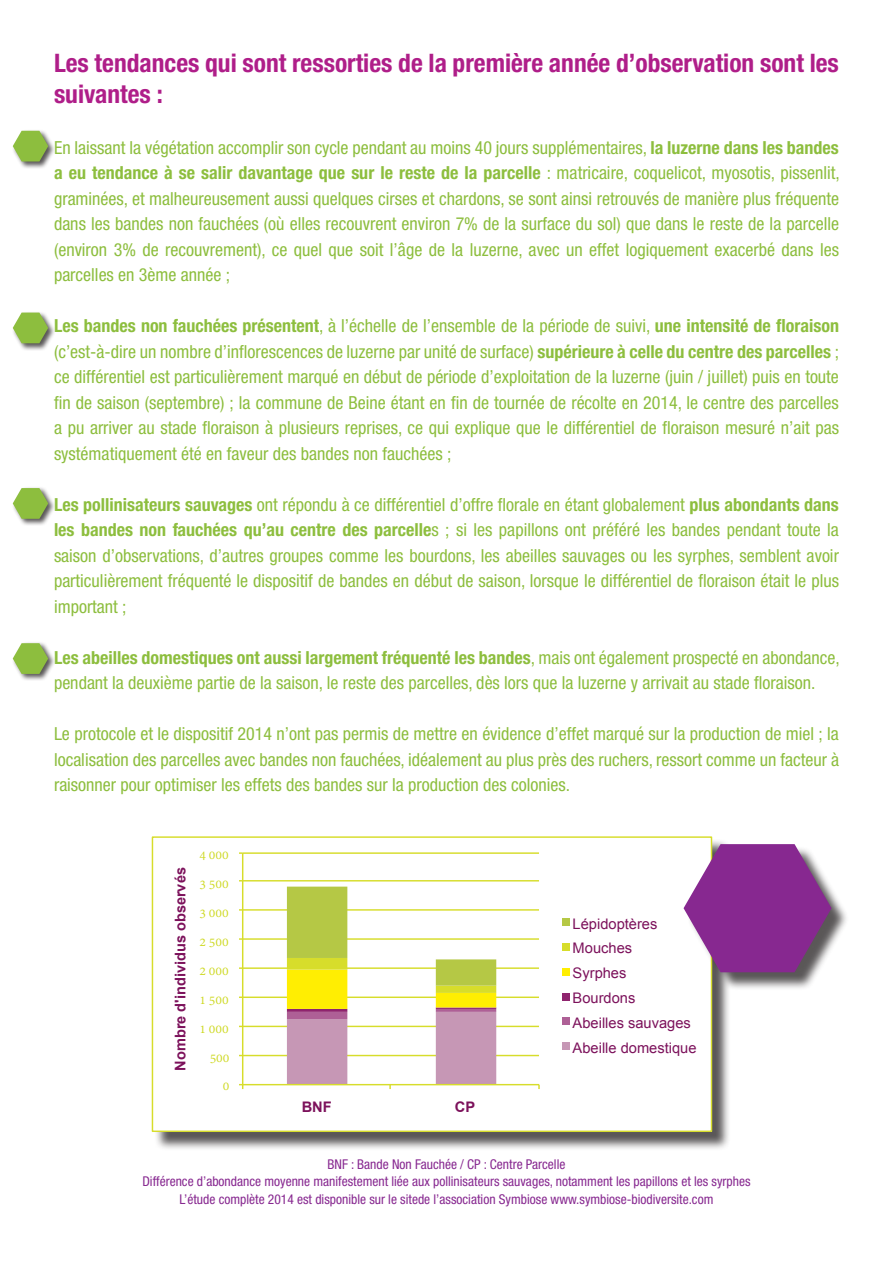
<style>
.page{position:relative;width:893px;height:1263px;background:#fff}
.page>*{position:absolute;margin:0;border:0;box-sizing:border-box;transform-origin:0 0}
.t1{font:700 condensed 25.5px/30.6px "Helvetica Neue LT Std";color:#af1e89}
.t2{font:condensed 18px/25.5px "Helvetica Neue LT Std";color:#8dbe3e;text-align:justify}
.t3{font:700 14.7px "Arial";color:#7c115b}
.t4{font:14.55px/24.9px "Arial";color:#7c115b}
.t5{font:14.55px "Adobe Gurmukhi";color:#ced923}
.t6{font:700 14.55px "Arial";color:#7c115b}
.t7{font:condensed 13.5px "Helvetica Neue LT Std";color:#872890}
.s1{font-weight:700}
</style>
<div class="page">
<div style="left:154px;top:838px;width:577px;height:313px;background:#231f20;opacity:.75"></div>
<div style="left:152px;top:837px;width:559px;height:294px;background:#fff"></div>
<hr style="left:243px;top:1055px;width:296px;height:1px;background:#d7dd2b">
<hr style="left:243px;top:1026px;width:296px;height:1px;background:#d7dd2b">
<hr style="left:243px;top:996px;width:296px;height:2px;background:#d7dd2b">
<hr style="left:243px;top:967px;width:296px;height:2px;background:#d7dd2b">
<hr style="left:243px;top:938px;width:296px;height:2px;background:#d7dd2b">
<hr style="left:243px;top:909px;width:296px;height:2px;background:#d7dd2b">
<hr style="left:243px;top:880px;width:296px;height:1px;background:#d7dd2b">
<hr style="left:243px;top:852px;width:296px;height:2px;background:#d7dd2b">
<hr style="left:242px;top:853px;width:1px;height:232px;background:#d7dd2b">
<hr style="left:243px;top:1084px;width:296px;height:1px;background:#d7dd2b">
<svg style="left:287px;top:887px;width:209px;height:202px"></svg>
<div style="left:562px;top:918px;width:7px;height:8px;background:#b5c845"></div>
<div style="left:562px;top:943px;width:7px;height:7px;background:#d7dd2b"></div>
<div style="left:562px;top:968px;width:7px;height:7px;background:#ffee02"></div>
<div style="left:562px;top:993px;width:7px;height:7px;background:#8f246e"></div>
<div style="left:562px;top:1018px;width:7px;height:7px;background:#ae6096"></div>
<div style="left:562px;top:1042px;width:7px;height:8px;background:#c697b5"></div>
<div style="left:687px;top:846px;width:162px;height:145px;background:#231f20;opacity:.75"></div>
<svg style="left:684px;top:844px;width:147px;height:128px"></svg>
<div style="left:12px;top:129px;width:43px;height:40px;background:#231f20;opacity:.75"></div>
<svg style="left:13px;top:131px;width:35px;height:30px"></svg>
<div style="left:12px;top:311px;width:43px;height:40px;background:#231f20;opacity:.75"></div>
<svg style="left:13px;top:313px;width:35px;height:30px"></svg>
<div style="left:12px;top:486px;width:43px;height:40px;background:#231f20;opacity:.75"></div>
<svg style="left:13px;top:488px;width:35px;height:31px"></svg>
<div style="left:12px;top:641px;width:43px;height:40px;background:#231f20;opacity:.75"></div>
<svg style="left:13px;top:643px;width:35px;height:31px"></svg>
<p class="t1" style="left:54px;top:48px;width:786px">Les tendances qui sont ressorties de la première année d’observation sont les suivantes :</p>
<p class="t2" style="left:54px;top:135px;width:787px">En laissant la végétation accomplir son cycle pendant au moins 40 jours supplémentaires, <span class="s1">la luzerne dans les bandes a eu tendance à se salir davantage que sur le reste de la parcelle</span> : matricaire, coquelicot, myosotis, pissenlit, graminées, et malheureusement aussi quelques cirses et chardons, se sont ainsi retrouvés de manière plus fréquente dans les bandes non fauchées (où elles recouvrent environ 7% de la surface du sol) que dans le reste de la parcelle (environ 3% de recouvrement), ce quel que soit l’âge de la luzerne, avec un effet logiquement exacerbé dans les parcelles en 3ème année ;</p>
<p class="t2" style="left:54px;top:313px;width:786px"><span class="s1">Les bandes non fauchées présentent</span>, à l’échelle de l’ensemble de la période de suivi, <span class="s1">une intensité de floraison </span>(c’est-à-dire un nombre d’inflorescences de luzerne par unité de surface) <span class="s1">supérieure à celle du centre des parcelles</span> ;</p>
<p class="t2" style="left:54px;top:364px;width:787px">ce différentiel est particulièrement marqué en début de période d’exploitation de la luzerne (juin / juillet) puis en toute fin de saison (septembre) ; la commune de Beine étant en fin de tournée de récolte en 2014, le centre des parcelles a pu arriver au stade floraison à plusieurs reprises, ce qui explique que le différentiel de floraison mesuré n’ait pas systématiquement été en faveur des bandes non fauchées ;</p>
<p class="t2" style="left:54px;top:492px;width:786px"><span class="s1">Les pollinisateurs sauvages</span> ont répondu à ce différentiel d’offre florale en étant globalement <span class="s1">plus abondants dans les bandes non fauchées qu’au centre des parcelle</span>s ; si les papillons ont préféré les bandes pendant toute la saison d’observations, d’autres groupes comme les bourdons, les abeilles sauvages ou les syrphes, semblent avoir particulièrement fréquenté le dispositif de bandes en début de saison, lorsque le différentiel de floraison était le plus important ;</p>
<p class="t2" style="left:54px;top:645px;width:787px"><span class="s1">Les abeilles domestiques ont aussi largement fréquenté les bandes</span>, mais ont également prospecté en abondance, pendant la deuxième partie de la saison, le reste des parcelles, dès lors que la luzerne y arrivait au stade floraison.</p>
<p class="t2" style="left:54px;top:721px;width:786px">Le protocole et le dispositif 2014 n’ont pas permis de mettre en évidence d’effet marqué sur la production de miel ; la localisation des parcelles avec bandes non fauchées, idéalement au plus près des ruchers, ressort comme un facteur à raisonner pour optimiser les effets des bandes sur la production des colonies.</p>
<p class="t3" style="left:171px;top:1070px;width:205px;rotate:-90deg">Nombre d'individus observés</p>
<p class="t5" style="left:199px;top:846px;width:31px">4 000</p>
<p class="t5" style="left:199px;top:875px;width:31px">3 500</p>
<p class="t5" style="left:199px;top:904px;width:31px">3 000</p>
<p class="t5" style="left:199px;top:933px;width:31px">2 500</p>
<p class="t5" style="left:199px;top:962px;width:31px">2 000</p>
<p class="t5" style="left:199px;top:991px;width:31px">1 500</p>
<p class="t5" style="left:199px;top:1020px;width:31px">1 000</p>
<p class="t5" style="left:210px;top:1049px;width:21px">500</p>
<p class="t5" style="left:223px;top:1078px;width:8px">0</p>
<p class="t6" style="left:302px;top:1098px;width:32px">BNF</p>
<p class="t6" style="left:455px;top:1098px;width:22px">CP</p>
<p class="t4" style="left:573px;top:911px;width:125px">Lépidoptères<br>Mouches<br>Syrphes<br>Bourdons<br>Abeilles sauvages<br>Abeille domestique</p>
<p class="t7" style="left:328px;top:1157px;width:239px">BNF : Bande Non Fauchée / CP : Centre Parcelle</p>
<p class="t7" style="left:142px;top:1173px;width:610px">Différence d’abondance moyenne manifestement liée aux pollinisateurs sauvages, notamment les papillons et les syrphes</p>
<p class="t7" style="left:179px;top:1191px;width:535px">L’étude complète 2014 est disponible sur le sitede l’association Symbiose www.symbiose-biodiversite.com</p>
</div>
